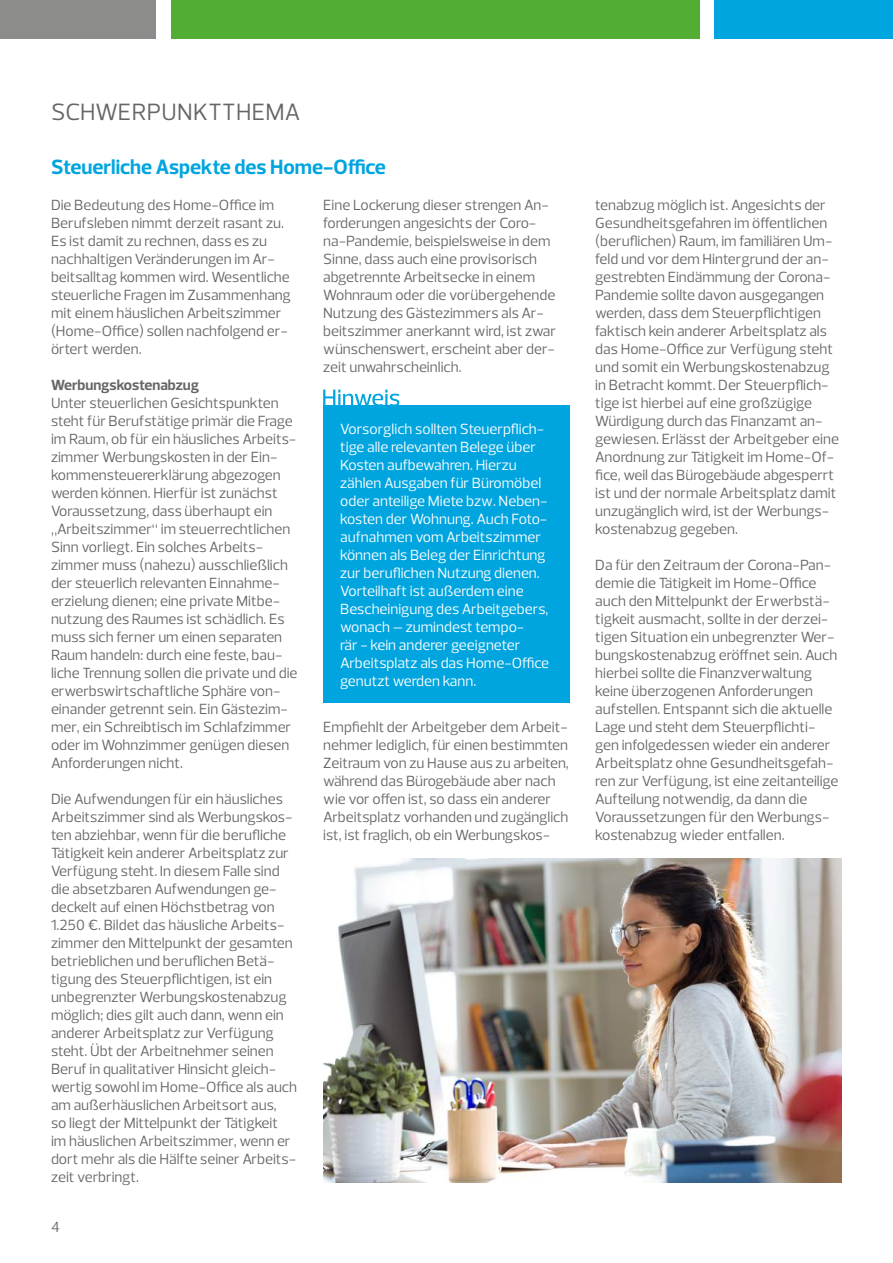
<style>
.page{position:relative;width:893px;height:1263px;background:#fff}
.page>*{position:absolute;margin:0;border:0;box-sizing:border-box;transform-origin:0 0}
.t1{font:24px "Prelo";letter-spacing:.015em;color:#666665}
.t2{font:700 21px "Prelo";color:#00a5df}
.t3{font:15px/18px "Prelo";color:#666665}
.t4{font:15px/18px "Prelo";color:#fff}
.t5{font:700 15px "Prelo";color:#666665}
</style>
<div class="page">
<div style="left:0;top:0;width:156px;height:38px;background:#8c8c8b"></div>
<div style="left:171px;top:0;width:528px;height:38px;background:#52ae32"></div>
<div style="left:714px;top:0;width:179px;height:38px;background:#00a5df"></div>
<img style="left:323px;top:858px;width:519px;height:324px">
<div style="left:323px;top:406px;width:247px;height:297px;background:#00a5df"></div>
<svg style="left:323px;top:390px;width:76px;height:16px"></svg>
<h1 class="t1" style="left:51px;top:97px;width:251px">SCHWERPUNKTTHEMA</h1>
<h2 class="t2" style="left:51px;top:154px;width:336px">Steuerliche Aspekte des Home-Office</h2>
<p class="t3" style="left:51px;top:196px;width:241px">Die Bedeutung des Home-Office im Berufsleben nimmt derzeit rasant zu.<br>Es ist damit zu rechnen, dass es zu nachhaltigen Veränderungen im Ar&shy;beitsalltag kommen wird. Wesentliche steuerliche Fragen im Zusammenhang mit einem häuslichen Arbeitszimmer (Home-Office) sollen nachfolgend er&shy;örtert werden.</p>
<p class="t5" style="left:51px;top:376px;width:150px">Werbungskostenabzug</p>
<p class="t3" style="left:51px;top:394px;width:248px">Unter steuerlichen Gesichtspunkten steht für Berufstätige primär die Frage im Raum, ob für ein häusliches Arbeits&shy;zimmer Werbungskosten in der Ein&shy;kommensteuererklärung abgezogen werden können. Hierfür ist zunächst Voraussetzung, dass überhaupt ein „Arbeitszimmer“ im steuerrechtlichen Sinn vorliegt. Ein solches Arbeits&shy;zimmer muss (nahezu) ausschließlich der steuerlich relevanten Einnahme&shy;erzielung dienen; eine private Mitbe&shy;nutzung des Raumes ist schädlich. Es muss sich ferner um einen separaten Raum handeln: durch eine feste, bau&shy;liche Trennung sollen die private und die erwerbswirtschaftliche Sphäre von&shy;einander getrennt sein. Ein Gästezim&shy;mer, ein Schreibtisch im Schlafzimmer oder im Wohnzimmer genügen diesen Anforderungen nicht.</p>
<p class="t3" style="left:51px;top:790px;width:248px">Die Aufwendungen für ein häusliches Arbeitszimmer sind als Werbungskos&shy;ten abziehbar, wenn für die berufliche Tätigkeit kein anderer Arbeitsplatz zur Verfügung steht. In diesem Falle sind die absetzbaren Aufwendungen ge&shy;deckelt auf einen Höchstbetrag von 1.250 €. Bildet das häusliche Arbeits&shy;zimmer den Mittelpunkt der gesamten betrieblichen und beruflichen Betä&shy;tigung des Steuerpflichtigen, ist ein unbegrenzter Werbungskostenabzug möglich; dies gilt auch dann, wenn ein anderer Arbeitsplatz zur Verfügung steht. Übt der Arbeitnehmer seinen Beruf in qualitativer Hinsicht gleich&shy;wertig sowohl im Home-Office als auch am außerhäuslichen Arbeitsort aus,<br>so liegt der Mittelpunkt der Tätigkeit im häuslichen Arbeitszimmer, wenn er dort mehr als die Hälfte seiner Arbeits&shy;zeit verbringt.</p>
<p class="t3" style="left:51px;top:1218px;width:10px">4</p>
<p class="t3" style="left:323px;top:196px;width:234px">Eine Lockerung dieser strengen An&shy;forderungen angesichts der Coro&shy;na-Pandemie, beispielsweise in dem Sinne, dass auch eine provisorisch abgetrennte Arbeitsecke in einem Wohnraum oder die vorübergehende Nutzung des Gästezimmers als Ar&shy;beitszimmer anerkannt wird, ist zwar wünschenswert, erscheint aber der&shy;zeit unwahrscheinlich.</p>
<p class="t4" style="left:340px;top:420px;width:211px">Vorsorglich sollten Steuerpflich&shy;tige alle relevanten Belege über<br>Kosten aufbewahren. Hierzu zählen Ausgaben für Büromöbel oder anteilige Miete bzw. Neben&shy;kosten der Wohnung. Auch Foto&shy;aufnahmen vom Arbeitszimmer können als Beleg der Einrichtung zur beruflichen Nutzung dienen.<br>Vorteilhaft ist außerdem eine<br>Bescheinigung des Arbeitgebers, wonach – zumindest tempo-<br>rär - kein anderer geeigneter<br>Arbeitsplatz als das Home-Office genutzt werden kann.</p>
<p class="t3" style="left:323px;top:718px;width:247px">Empfiehlt der Arbeitgeber dem Arbeit&shy;nehmer lediglich, für einen bestimmten Zeitraum von zu Hause aus zu arbeiten, während das Bürogebäude aber nach wie vor offen ist, so dass ein anderer Arbeitsplatz vorhanden und zugänglich ist, ist fraglich, ob ein Werbungskos-</p>
<p class="t3" style="left:595px;top:196px;width:245px">tenabzug möglich ist. Angesichts der Gesundheitsgefahren im öffentlichen (beruflichen) Raum, im familiären Um&shy;feld und vor dem Hintergrund der an&shy;gestrebten Eindämmung der Corona-Pandemie sollte davon ausgegangen werden, dass dem Steuerpflichtigen faktisch kein anderer Arbeitsplatz als das Home-Office zur Verfügung steht und somit ein Werbungskostenabzug in Betracht kommt. Der Steuerpflich&shy;tige ist hierbei auf eine großzügige Würdigung durch das Finanzamt an&shy;gewiesen. Erlässt der Arbeitgeber eine Anordnung zur Tätigkeit im Home-Of&shy;fice, weil das Bürogebäude abgesperrt ist und der normale Arbeitsplatz damit unzugänglich wird, ist der Werbungs&shy;kostenabzug gegeben.</p>
<p class="t3" style="left:595px;top:556px;width:245px">Da für den Zeitraum der Corona-Pan&shy;demie die Tätigkeit im Home-Office auch den Mittelpunkt der Erwerbstä&shy;tigkeit ausmacht, sollte in der derzei&shy;tigen Situation ein unbegrenzter Wer&shy;bungskostenabzug eröffnet sein. Auch hierbei sollte die Finanzverwaltung keine überzogenen Anforderungen aufstellen. Entspannt sich die aktuelle Lage und steht dem Steuerpflichti&shy;gen infolgedessen wieder ein anderer Arbeitsplatz ohne Gesundheitsgefah&shy;ren zur Verfügung, ist eine zeitanteilige Aufteilung notwendig, da dann die Voraussetzungen für den Werbungs&shy;kostenabzug wieder entfallen.</p>
</div>
